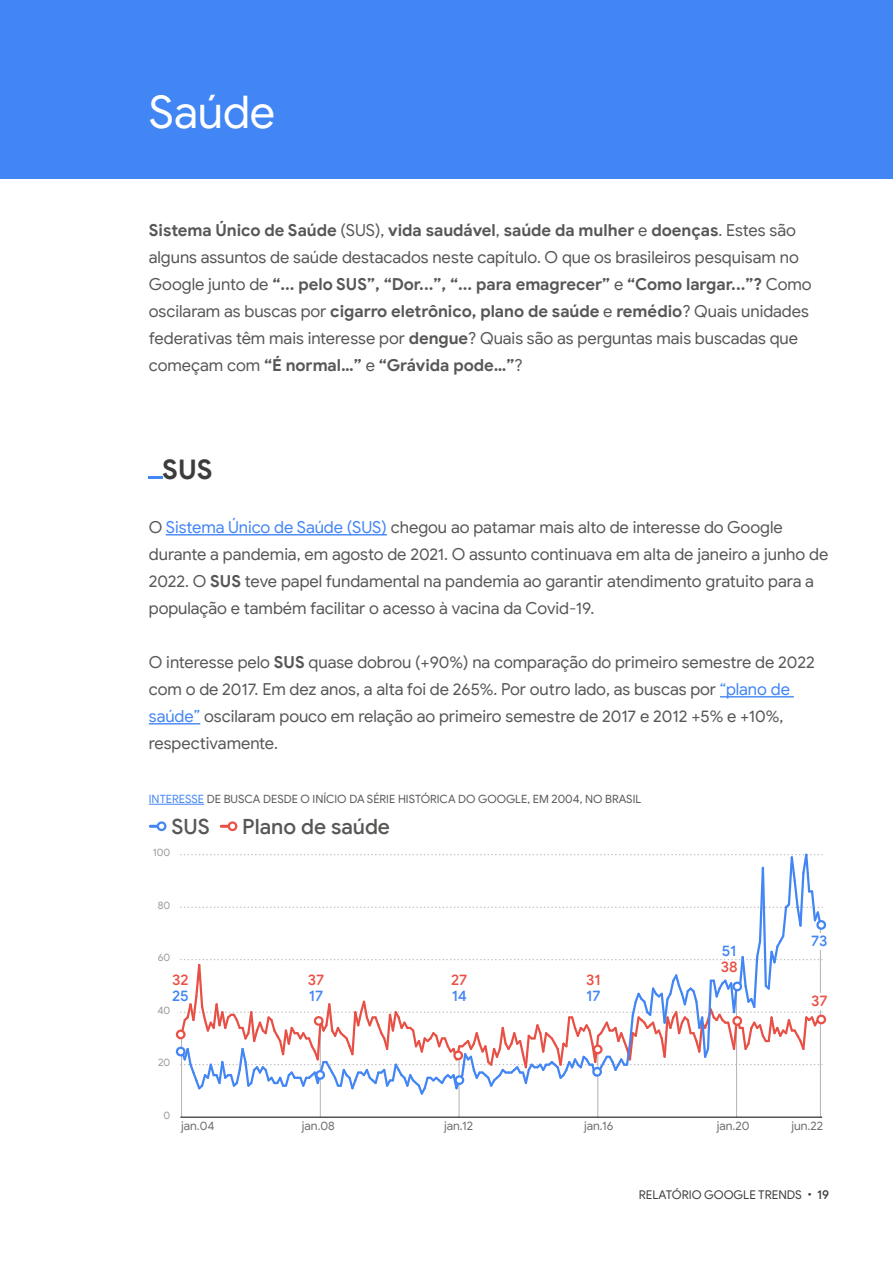
<style>
.page{position:relative;width:893px;height:1263px;background:#fff}
.page>*{position:absolute;margin:0;border:0;box-sizing:border-box;transform-origin:0 0}
.t1{font:45px "Google Sans";letter-spacing:-.005em;color:#fff}
.t2{font:700 27px "Google Sans";color:#3c3c3b}
.t3{font:500 21px "Google Sans";color:#575756}
.t4{font:16.5px/27px "Google Sans";letter-spacing:-.005em;color:#575756}
.t5{font:500 15px "Google Sans";color:#4285f4}
.t6{font:500 15px "Google Sans";color:#ea5045}
.t7{font:12px "Google Sans";color:#6f6f6e}
.t8{font:12px "Google Sans";color:#3c3c3b}
.t9{font:11.4px "Google Sans";color:#575756}
.t10{font:10.5px "Google Sans";color:#9c9b9b}
.s1{font-weight:700}
.s2{color:#4285f4}
.s3{font-weight:500}
</style>
<div class="page">
<hr style="left:181px;top:1031px;width:1px;height:86px;background:#b3b3b3">
<hr style="left:320px;top:1024px;width:1px;height:93px;background:#b3b3b3">
<hr style="left:459px;top:1055px;width:1px;height:62px;background:#b3b3b3">
<hr style="left:597px;top:1037px;width:1px;height:80px;background:#b3b3b3">
<hr style="left:736px;top:984px;width:1px;height:133px;background:#b3b3b3">
<hr style="left:820px;top:927px;width:1px;height:190px;background:#b3b3b3">
<hr style="left:180px;top:1117px;width:642px;height:1px;background:#000">
<svg style="left:179px;top:853px;width:644px;height:243px"></svg>
<div style="left:816px;top:933px;width:9px;height:17px;background:#fff"></div>
<div style="left:816px;top:993px;width:9px;height:17px;background:#fff"></div>
<div style="left:454px;top:1052px;width:8px;height:7px;background:#fff;border-radius:50%"></div>
<div style="left:453px;top:1050px;width:10px;height:10px;border:2px solid #ea5045;border-radius:50%"></div>
<div style="left:733px;top:983px;width:8px;height:7px;background:#fff;border-radius:50%"></div>
<div style="left:732px;top:981px;width:10px;height:10px;border:2px solid #4285f4;border-radius:50%"></div>
<div style="left:733px;top:1017px;width:8px;height:8px;background:#fff;border-radius:50%"></div>
<div style="left:732px;top:1016px;width:10px;height:10px;border:2px solid #ea5045;border-radius:50%"></div>
<div style="left:177px;top:1048px;width:7px;height:7px;background:#fff;border-radius:50%"></div>
<div style="left:176px;top:1047px;width:10px;height:9px;border:2px solid #4285f4;border-radius:50%"></div>
<div style="left:456px;top:1076px;width:7px;height:8px;background:#fff;border-radius:50%"></div>
<div style="left:454px;top:1075px;width:10px;height:10px;border:2px solid #4285f4;border-radius:50%"></div>
<div style="left:316px;top:1071px;width:8px;height:8px;background:#fff;border-radius:50%"></div>
<div style="left:315px;top:1070px;width:10px;height:10px;border:2px solid #4285f4;border-radius:50%"></div>
<div style="left:315px;top:1017px;width:7px;height:8px;background:#fff;border-radius:50%"></div>
<div style="left:314px;top:1016px;width:10px;height:10px;border:2px solid #ea5045;border-radius:50%"></div>
<div style="left:817px;top:921px;width:8px;height:8px;background:#fff;border-radius:50%"></div>
<div style="left:816px;top:920px;width:10px;height:10px;border:2px solid #4285f4;border-radius:50%"></div>
<div style="left:817px;top:1016px;width:8px;height:7px;background:#fff;border-radius:50%"></div>
<div style="left:816px;top:1014px;width:10px;height:10px;border:2px solid #ea5045;border-radius:50%"></div>
<div style="left:593px;top:1068px;width:8px;height:7px;background:#fff;border-radius:50%"></div>
<div style="left:592px;top:1067px;width:10px;height:10px;border:2px solid #4285f4;border-radius:50%"></div>
<div style="left:594px;top:1046px;width:7px;height:7px;background:#fff;border-radius:50%"></div>
<div style="left:593px;top:1044px;width:10px;height:10px;border:2px solid #ea5045;border-radius:50%"></div>
<div style="left:177px;top:1031px;width:7px;height:7px;background:#fff;border-radius:50%"></div>
<div style="left:176px;top:1029px;width:10px;height:10px;border:2px solid #ea5045;border-radius:50%"></div>
<div style="left:0;top:0;width:893px;height:179px;background:#4285f4"></div>
<hr style="left:166px;top:534px;width:221px;height:1px;background:#4285f4">
<hr style="left:720px;top:696px;width:74px;height:1px;background:#4285f4">
<hr style="left:149px;top:723px;width:51px;height:1px;background:#4285f4">
<hr style="left:149px;top:804px;width:55px;height:1px;background:#4285f4">
<hr style="left:149px;top:476px;width:14px;height:3px;background:#4285f4">
<svg style="left:150px;top:825px;width:7px;height:3px"></svg>
<div style="left:157px;top:821px;width:9px;height:10px;border:2px solid #4285f4;border-radius:50%"></div>
<svg style="left:221px;top:825px;width:7px;height:3px"></svg>
<div style="left:228px;top:821px;width:9px;height:10px;border:2px solid #ea5045;border-radius:50%"></div>
<h1 class="t1" style="left:149px;top:85px;width:128px">Saúde</h1>
<p class="t4" style="left:149px;top:216px;width:664px"><span class="s1">Sistema Único de Saúde</span> (SUS), <span class="s1">vida saudável</span>, <span class="s1">saúde da mulher</span> e <span class="s1">doenças</span>. Estes são alguns assuntos de saúde destacados neste capítulo. O que os brasileiros pesquisam no Google junto de <span class="s1">“... pelo SUS”, “Dor...”, “... para emagrecer”</span> e <span class="s1">“Como largar...”?</span> Como oscilaram as buscas por <span class="s1">cigarro eletrônico, plano de saúde</span> e <span class="s1">remédio</span>? Quais unidades federativas têm mais interesse por <span class="s1">dengue</span>? Quais são as perguntas mais buscadas que começam com <span class="s1">“É normal…”</span> e <span class="s1">“Grávida pode…”</span>?</p>
<h2 class="t2" style="left:162px;top:453px;width:52px">SUS</h2>
<p class="t4" style="left:149px;top:513px;width:681px">O <span class="s2">Sistema Único de Saúde (SUS)</span> chegou ao patamar mais alto de interesse do Google durante a pandemia, em agosto de 2021. O assunto continuava em alta de janeiro a junho de 2022. O <span class="s1">SUS</span> teve papel fundamental na pandemia ao garantir atendimento gratuito para a população e também facilitar o acesso à vacina da Covid-19.</p>
<p class="t4" style="left:149px;top:648px;width:667px">O interesse pelo <span class="s1">SUS</span> quase dobrou (+90%) na comparação do primeiro semestre de 2022 com o de 2017. Em dez anos, a alta foi de 265%. Por outro lado, as buscas por <span class="s2">“plano de saúde”</span> oscilaram pouco em relação ao primeiro semestre de 2017 e 2012 +5% e +10%, respectivamente.</p>
<p class="t9" style="left:149px;top:792px;width:494px"><span class="s2">INTERESSE</span> DE BUSCA DESDE O INÍCIO DA SÉRIE HISTÓRICA DO GOOGLE, EM 2004, NO BRASIL</p>
<p class="t3" style="left:171px;top:814px;width:40px">SUS</p>
<p class="t3" style="left:242px;top:814px;width:149px">Plano de saúde</p>
<p class="t10" style="left:153px;top:846px;width:19px">100</p>
<p class="t10" style="left:158px;top:899px;width:14px">80</p>
<p class="t10" style="left:158px;top:951px;width:14px">60</p>
<p class="t6" style="left:172px;top:970px;width:18px">32</p>
<p class="t5" style="left:172px;top:987px;width:18px">25</p>
<p class="t10" style="left:157px;top:1004px;width:14px">40</p>
<p class="t10" style="left:158px;top:1056px;width:14px">20</p>
<p class="t10" style="left:164px;top:1109px;width:8px">0</p>
<p class="t6" style="left:308px;top:970px;width:18px">37</p>
<p class="t6" style="left:451px;top:970px;width:18px">27</p>
<p class="t5" style="left:452px;top:987px;width:17px">14</p>
<p class="t5" style="left:586px;top:987px;width:16px">17</p>
<p class="t6" style="left:586px;top:970px;width:16px">31</p>
<p class="t5" style="left:309px;top:987px;width:16px">17</p>
<p class="t5" style="left:722px;top:942px;width:16px">51</p>
<p class="t6" style="left:721px;top:958px;width:18px">38</p>
<p class="t5" style="left:811px;top:931px;width:18px">73</p>
<p class="t6" style="left:811px;top:992px;width:18px">37</p>
<p class="t7" style="left:181px;top:1118px;width:35px">jan.04</p>
<p class="t7" style="left:302px;top:1118px;width:34px">jan.08</p>
<p class="t7" style="left:444px;top:1118px;width:31px">jan.12</p>
<p class="t7" style="left:584px;top:1118px;width:31px">jan.16</p>
<p class="t7" style="left:717px;top:1118px;width:34px">jan.20</p>
<p class="t7" style="left:791px;top:1118px;width:33px">jun.22</p>
<p class="t8" style="left:639px;top:1188px;width:192px">RELATÓRIO GOOGLE TRENDS • <span class="s3">19</span></p>
</div>
